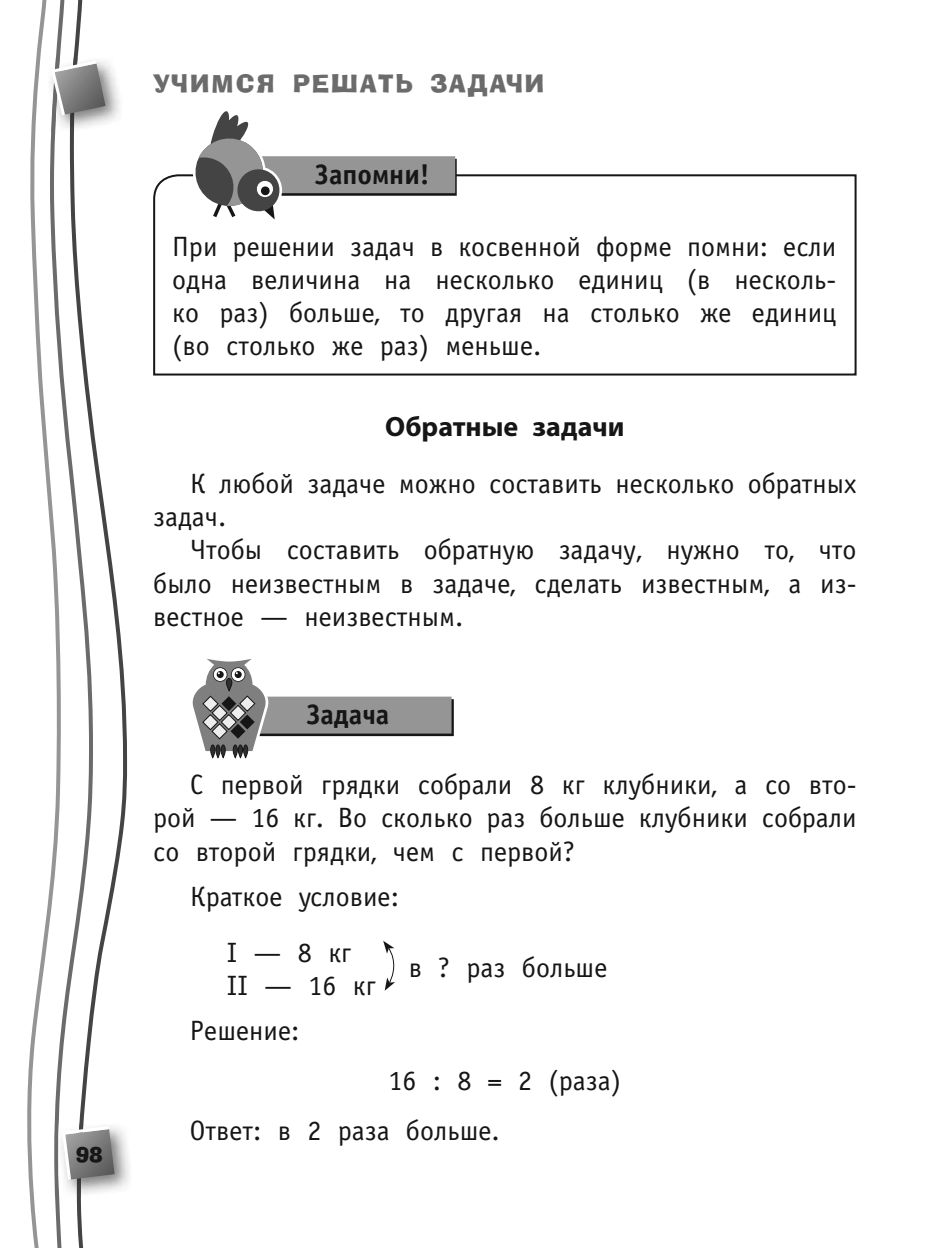
<style>
.page{position:relative;width:936px;height:1248px;background:#fff}
.page>*{position:absolute;margin:0;border:0;box-sizing:border-box;transform-origin:0 0}
.t1{font:28px/33.4px "Officina Sans C";color:#161616;text-align:justify}
.t2{font:700 28px "Myriad Pro";color:#161616}
.t3{font:700 28px "Officina Sans C";color:#161616}
.t4{font:24px "Ad Lib BT";letter-spacing:.09em;color:#6b6b6b}
.t5{font:20px "Ad Lib BT";color:#161616}
</style>
<div class="page">
<svg style="left:93px;top:423px;width:34px;height:597px"></svg>
<svg style="left:61px;top:0;width:32px;height:1247px"></svg>
<svg style="left:27px;top:0;width:34px;height:1247px"></svg>
<img style="left:48px;top:58px;width:72px;height:74px">
<img style="left:70px;top:119px;width:8px;height:13px">
<img style="left:51px;top:119px;width:9px;height:13px">
<svg style="left:49px;top:58px;width:56px;height:61px"></svg>
<img style="left:58px;top:1123px;width:71px;height:73px">
<img style="left:77px;top:1123px;width:6px;height:73px">
<svg style="left:60px;top:1124px;width:55px;height:58px"></svg>
<svg style="left:192px;top:658px;width:262px;height:101px"></svg>
<svg style="left:153px;top:173px;width:704px;height:203px"></svg>
<svg style="left:191px;top:111px;width:265px;height:111px"></svg>
<svg style="left:383px;top:941px;width:12px;height:49px"></svg>
<p class="t5" style="left:76px;top:1146px;width:29px">98</p>
<p class="t4" style="left:153px;top:74px;width:392px">УЧИМСЯ РЕШАТЬ ЗАДАЧИ</p>
<p class="t3" style="left:315px;top:164px;width:116px">Запомни!</p>
<p class="t1" style="left:172px;top:229px;width:665px">При решении задач в косвенной форме помни: если одна величина на несколько единиц (в несколь&shy;ко раз) больше, то другая на столько же единиц (во столько же раз) меньше.</p>
<p class="t2" style="left:385px;top:410px;width:241px">Обратные задачи</p>
<p class="t1" style="left:153px;top:466px;width:704px;text-indent:37px">К любой задаче можно составить несколько обратных задач.</p>
<p class="t1" style="left:153px;top:533px;width:704px;text-indent:37px">Чтобы составить обратную задачу, нужно то, что было неизвестным в задаче, сделать известным, а из&shy;вестное — неизвестным.</p>
<p class="t3" style="left:306px;top:705px;width:84px">Задача</p>
<p class="t1" style="left:153px;top:767px;width:705px;text-indent:37px">С первой грядки собрали 8 кг клубники, а со вто&shy;рой — 16 кг. Во сколько раз больше клубники собрали со второй грядки, чем с первой?</p>
<p class="t1" style="left:190px;top:867px;width:210px;line-height:56px;text-align:center">Краткое условие:<br>I — 8 кг</p>
<p class="t1" style="left:227px;top:968px;width:151px">II — 16 кг</p>
<p class="t1" style="left:408px;top:950px;width:200px">в ? раз больше</p>
<p class="t1" style="left:190px;top:1013px;width:111px">Решение:</p>
<p class="t1" style="left:190px;top:1055px;width:432px;line-height:50px;text-indent:198px">16 : 8 = 2 (раза)<br>Ответ: в 2 раза больше.</p>
</div>
